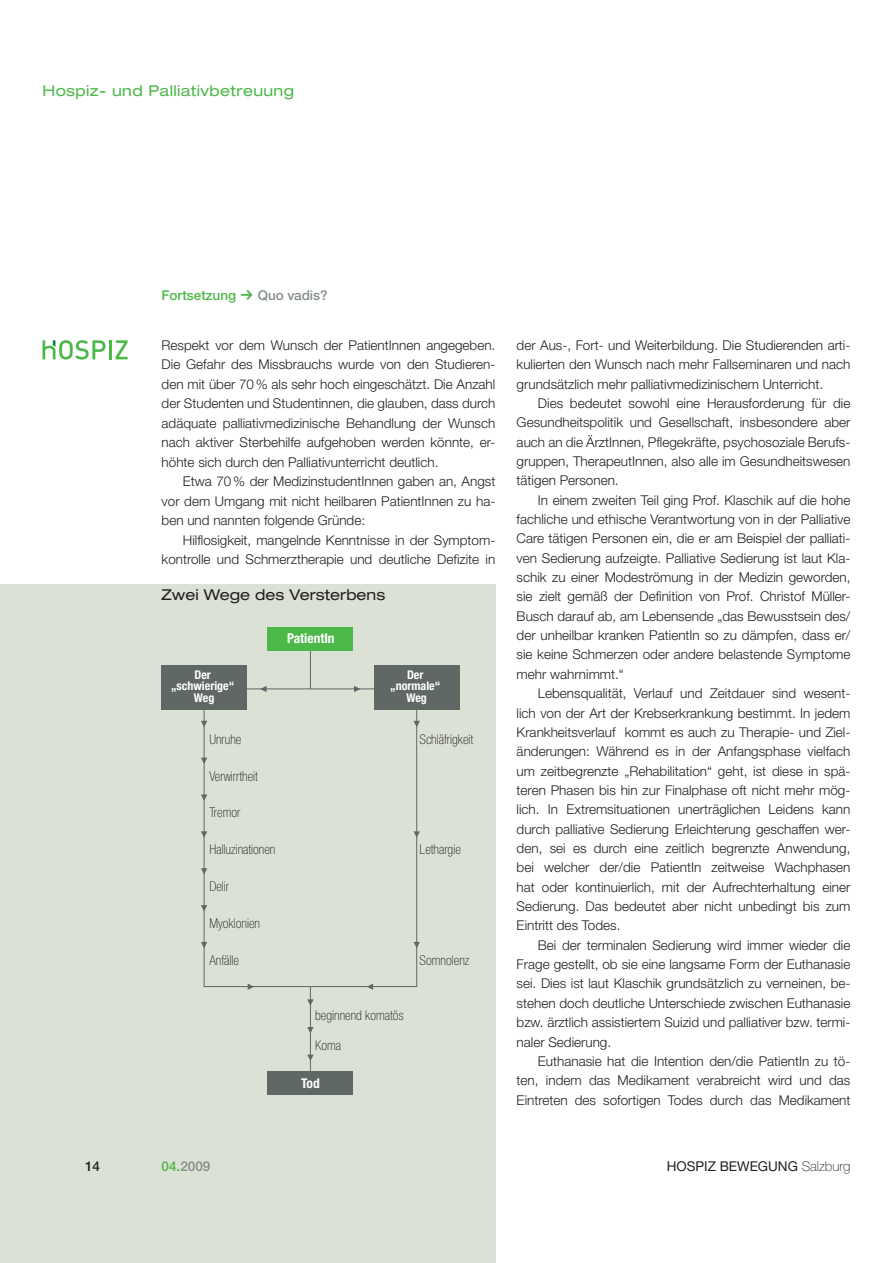
<style>
.page{position:relative;width:893px;height:1263px;background:#fff}
.page>*{position:absolute;margin:0;border:0;box-sizing:border-box;transform-origin:0 0}
.t1{font:expanded 15px "Helvetica Neue LT Std";letter-spacing:.025em;color:#4cb848}
.t2{font:expanded 15px "Helvetica Neue LT Std";color:#231f20}
.t3{font:300 13.5px/19.4px "Helvetica Neue LT Std";color:#231f20;text-align:justify}
.t4{font:100 condensed 13.5px "Helvetica Neue LT Std";color:#231f20}
.t5{font:13.5px "Helvetica Neue LT Std";color:#231f20}
.t6{font:500 13.5px "Helvetica Neue LT Std";letter-spacing:-.005em;color:#848e89}
.t7{font:700 condensed 13.5px "Helvetica Neue LT Std";color:#fff}
.t8{font:500 13.5px "Helvetica Neue LT Std";color:#4cb848}
.t9{font:500 13.5px "Helvetica Neue LT Std";color:#231f20}
.t10{font:700 condensed 12px/11.7px "Helvetica Neue LT Std";color:#fff;text-align:center}
.s1{color:#4cb848}
.s2{font-weight:100}
</style>
<div class="page">
<div style="left:0;top:585px;width:495px;height:678px;background:#dbe1d4"></div>
<div style="left:204px;top:688px;width:213px;height:299px;border:1px solid #606865"></div>
<hr style="left:310px;top:986px;width:1px;height:85px;background:#606865">
<hr style="left:310px;top:650px;width:1px;height:39px;background:#606865">
<svg style="left:201px;top:868px;width:6px;height:6px"></svg>
<svg style="left:201px;top:721px;width:6px;height:6px"></svg>
<svg style="left:201px;top:758px;width:6px;height:6px"></svg>
<svg style="left:201px;top:794px;width:6px;height:7px"></svg>
<svg style="left:414px;top:831px;width:6px;height:7px"></svg>
<svg style="left:201px;top:831px;width:6px;height:7px"></svg>
<svg style="left:201px;top:905px;width:6px;height:6px"></svg>
<svg style="left:201px;top:942px;width:6px;height:6px"></svg>
<svg style="left:307px;top:999px;width:7px;height:6px"></svg>
<svg style="left:248px;top:983px;width:6px;height:7px"></svg>
<svg style="left:367px;top:983px;width:6px;height:7px"></svg>
<svg style="left:260px;top:686px;width:7px;height:6px"></svg>
<svg style="left:354px;top:686px;width:6px;height:6px"></svg>
<svg style="left:307px;top:1027px;width:7px;height:6px"></svg>
<svg style="left:307px;top:1054px;width:7px;height:7px"></svg>
<svg style="left:414px;top:721px;width:6px;height:6px"></svg>
<svg style="left:414px;top:942px;width:6px;height:6px"></svg>
<div style="left:162px;top:665px;width:85px;height:45px;background:#606865"></div>
<div style="left:374px;top:665px;width:85px;height:45px;background:#606865"></div>
<div style="left:268px;top:627px;width:85px;height:24px;background:#4cb848"></div>
<div style="left:268px;top:1071px;width:85px;height:24px;background:#606865"></div>
<hr style="left:109px;top:340px;width:3px;height:19px;background:#4cb848">
<svg style="left:116px;top:340px;width:12px;height:19px"></svg>
<svg style="left:43px;top:340px;width:63px;height:20px"></svg>
<p class="t1" style="left:43px;top:85px;width:253px">Hospiz- und Palliativbetreuung</p>
<p class="t8" style="left:162px;top:290px;width:76px">Fortsetzung</p>
<p class="t6" style="left:258px;top:290px;width:71px">Quo vadis?</p>
<p class="t3" style="left:162px;top:337px;width:335px">Respekt vor dem Wunsch der PatientInnen angegeben.<br>Die Gefahr des Missbrauchs wurde von den Studieren&shy;den mit über 70% als sehr hoch eingeschätzt. Die Anzahl der Studenten und Studentinnen, die glauben, dass durch adäquate palliativmedizinische Behandlung der Wunsch nach aktiver Sterbehilfe aufgehoben werden könnte, er&shy;höhte sich durch den Palliativunterricht deutlich.</p>
<p class="t3" style="left:162px;top:473px;width:335px;text-indent:21px">Etwa 70% der MedizinstudentInnen gaben an, Angst vor dem Umgang mit nicht heilbaren PatientInnen zu ha&shy;ben und nannten folgende Gründe:</p>
<p class="t3" style="left:162px;top:532px;width:335px;text-align:right">Hilflosigkeit, mangelnde Kenntnisse in der Symptom&shy;kontrolle und Schmerztherapie und deutliche Defizite in</p>
<p class="t2" style="left:162px;top:589px;width:225px">Zwei Wege des Versterbens</p>
<p class="t7" style="left:287px;top:633px;width:49px">PatientIn</p>
<p class="t10" style="left:171px;top:670px;width:65px">Der „schwierige“<br>Weg</p>
<p class="t10" style="left:390px;top:670px;width:52px">Der „normale“<br>Weg</p>
<p class="t4" style="left:209px;top:734px;width:33px">Unruhe</p>
<p class="t4" style="left:209px;top:771px;width:50px">Verwirrtheit</p>
<p class="t4" style="left:209px;top:808px;width:33px">Tremor</p>
<p class="t4" style="left:209px;top:845px;width:67px">Halluzinationen</p>
<p class="t4" style="left:209px;top:881px;width:21px">Delir</p>
<p class="t4" style="left:209px;top:918px;width:52px">Myoklonien</p>
<p class="t4" style="left:209px;top:955px;width:31px">Anfälle</p>
<p class="t4" style="left:420px;top:734px;width:55px">Schläfrigkeit</p>
<p class="t4" style="left:420px;top:845px;width:43px">Lethargie</p>
<p class="t4" style="left:420px;top:955px;width:51px">Somnolenz</p>
<p class="t4" style="left:315px;top:1010px;width:90px">beginnend komatös</p>
<p class="t4" style="left:315px;top:1040px;width:28px">Koma</p>
<p class="t7" style="left:301px;top:1079px;width:20px">Tod</p>
<p class="t3" style="left:517px;top:337px;width:335px">der Aus-, Fort- und Weiterbildung. Die Studierenden arti&shy;kulierten den Wunsch nach mehr Fallseminaren und nach grundsätzlich mehr palliativmedizinischem Unterricht.</p>
<p class="t3" style="left:517px;top:395px;width:335px;text-indent:21px">Dies bedeutet sowohl eine Herausforderung für die Gesundheitspolitik und Gesellschaft, insbesondere aber auch an die ÄrztInnen, Pflegekräfte, psychosoziale Berufs&shy;gruppen, TherapeutInnen, also alle im Gesundheitswesen tätigen Personen.</p>
<p class="t3" style="left:517px;top:492px;width:335px;text-indent:21px">In einem zweiten Teil ging Prof. Klaschik auf die hohe fachliche und ethische Verantwortung von in der Palliative Care tätigen Personen ein, die er am Beispiel der palliati&shy;ven Sedierung aufzeigte. Palliative Sedierung ist laut Kla&shy;schik zu einer Modeströmung in der Medizin geworden, sie zielt gemäß der Definition von Prof. Christof Müller-Busch darauf ab, am Lebensende „das Bewusstsein des/ der unheilbar kranken PatientIn so zu dämpfen, dass er/ sie keine Schmerzen oder andere belastende Symptome mehr wahrnimmt.“</p>
<p class="t3" style="left:517px;top:685px;width:335px;text-indent:21px">Lebensqualität, Verlauf und Zeitdauer sind wesent&shy;lich von der Art der Krebserkrankung bestimmt. In jedem Krankheitsverlauf kommt es auch zu Therapie- und Ziel&shy;änderungen: Während es in der Anfangsphase vielfach um zeitbegrenzte „Rehabilitation“ geht, ist diese in spä&shy;teren Phasen bis hin zur Finalphase oft nicht mehr mög&shy;lich. In Extremsituationen unerträglichen Leidens kann durch palliative Sedierung Erleichterung geschaffen wer&shy;den, sei es durch eine zeitlich begrenzte Anwendung, bei welcher der/die PatientIn zeitweise Wachphasen hat oder kontinuierlich, mit der Aufrechterhaltung einer Sedierung. Das bedeutet aber nicht unbedingt bis zum Eintritt des Todes.</p>
<p class="t3" style="left:517px;top:937px;width:335px;text-indent:21px">Bei der terminalen Sedierung wird immer wieder die Frage gestellt, ob sie eine langsame Form der Euthanasie sei. Dies ist laut Klaschik grundsätzlich zu verneinen, be&shy;stehen doch deutliche Unterschiede zwischen Euthanasie bzw. ärztlich assistiertem Suizid und palliativer bzw. termi&shy;naler Sedierung.</p>
<p class="t3" style="left:517px;top:1053px;width:335px;text-indent:21px">Euthanasie hat die Intention den/die PatientIn zu tö&shy;ten, indem das Medikament verabreicht wird und das Eintreten des sofortigen Todes durch das Medikament</p>
<p class="t9" style="left:85px;top:1161px;width:17px">14</p>
<p class="t6" style="left:162px;top:1161px;width:50px"><span class="s1">04.</span>2009</p>
<p class="t5" style="left:667px;top:1161px;width:185px">HOSPIZ BEWEGUNG <span class="s2">Salzburg</span></p>
</div>
